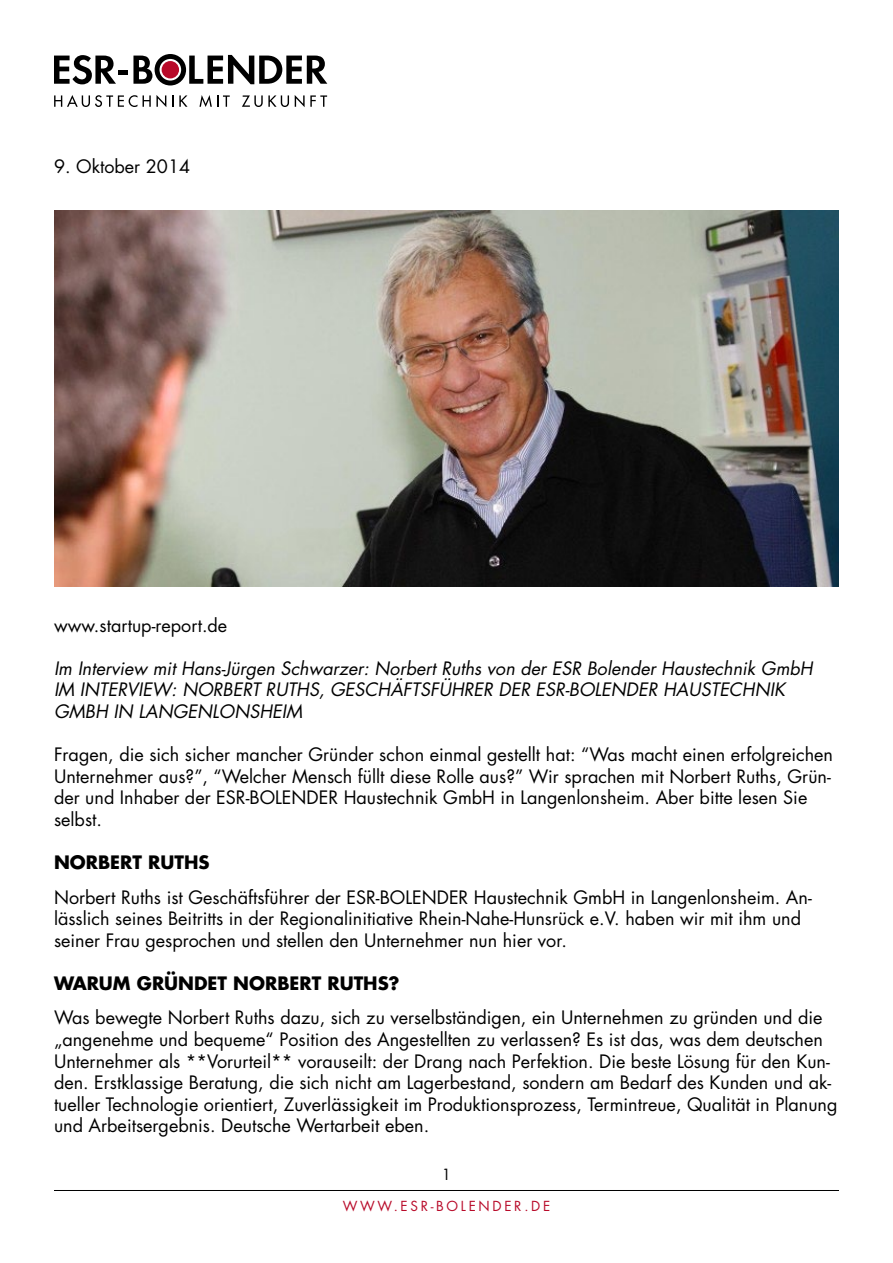
<style>
.page{position:relative;width:893px;height:1263px;background:#fff}
.page>*{position:absolute;margin:0;border:0;box-sizing:border-box;transform-origin:0 0}
.t1{font:18px/21.6px "Futura";color:#000}
.t2{font:italic 18px/21.6px "Futura";color:#000}
.t3{font:700 18px "Futura";color:#000}
.t4{font:15px "Futura";color:#000}
.t5{font:13.5px "Futura";letter-spacing:.2em;color:#b80a29}
</style>
<div class="page">
<svg style="left:54px;top:55px;width:62px;height:29px"></svg>
<div style="left:118px;top:70px;width:9px;height:5px;background:#000"></div>
<svg style="left:54px;top:95px;width:83px;height:12px"></svg>
<svg style="left:143px;top:95px;width:23px;height:12px"></svg>
<svg style="left:172px;top:95px;width:16px;height:12px"></svg>
<svg style="left:199px;top:95px;width:31px;height:12px"></svg>
<svg style="left:242px;top:95px;width:47px;height:12px"></svg>
<svg style="left:295px;top:95px;width:32px;height:12px"></svg>
<svg style="left:133px;top:54px;width:194px;height:31px"></svg>
<div style="left:162px;top:61px;width:17px;height:17px;background:#b80a29;border-radius:50%"></div>
<hr style="left:54px;top:1190px;width:785px;height:1px;background:#000">
<img style="left:54px;top:210px;width:785px;height:377px">
<p class="t1" style="left:54px;top:155px;width:138px">9. Oktober 2014</p>
<p class="t1" style="left:54px;top:614px;width:175px">www.startup-report.de</p>
<p class="t2" style="left:54px;top:657px;width:760px">Im Interview mit Hans-Jürgen Schwarzer: Norbert Ruths von der ESR Bolender Haustechnik GmbH<br>IM INTERVIEW: NORBERT RUTHS, GESCHÄFTSFÜHRER DER ESR-BOLENDER HAUSTECHNIK<br>GMBH IN LANGENLONSHEIM</p>
<p class="t1" style="left:54px;top:743px;width:781px">Fragen, die sich sicher mancher Gründer schon einmal gestellt hat: “Was macht einen erfolgreichen Unternehmer aus?”, “Welcher Mensch füllt diese Rolle aus?” Wir sprachen mit Norbert Ruths, Grün&shy;der und Inhaber der ESR-BOLENDER Haustechnik GmbH in Langenlonsheim. Aber bitte lesen Sie selbst.</p>
<p class="t3" style="left:54px;top:850px;width:157px">NORBERT RUTHS</p>
<p class="t1" style="left:54px;top:886px;width:759px">Norbert Ruths ist Geschäftsführer der ESR-BOLENDER Haustechnik GmbH in Langenlonsheim. An&shy;lässlich seines Beitritts in der Regionalinitiative Rhein-Nahe-Hunsrück e.V. haben wir mit ihm und seiner Frau gesprochen und stellen den Unternehmer nun hier vor.</p>
<p class="t3" style="left:54px;top:971px;width:347px">WARUM GRÜNDET NORBERT RUTHS?</p>
<p class="t1" style="left:54px;top:1007px;width:785px">Was bewegte Norbert Ruths dazu, sich zu verselbständigen, ein Unternehmen zu gründen und die „angenehme und bequeme“ Position des Angestellten zu verlassen? Es ist das, was dem deutschen Unternehmer als **Vorurteil** vorauseilt: der Drang nach Perfektion. Die beste Lösung für den Kun&shy;den. Erstklassige Beratung, die sich nicht am Lagerbestand, sondern am Bedarf des Kunden und ak&shy;tueller Technologie orientiert, Zuverlässigkeit im Produktionsprozess, Termintreue, Qualität in Planung und Arbeitsergebnis. Deutsche Wertarbeit eben.</p>
<p class="t4" style="left:442px;top:1164px;width:11px">1</p>
<p class="t5" style="left:343px;top:1196px;width:209px">WWW.ESR-BOLENDER.DE</p>
</div>
